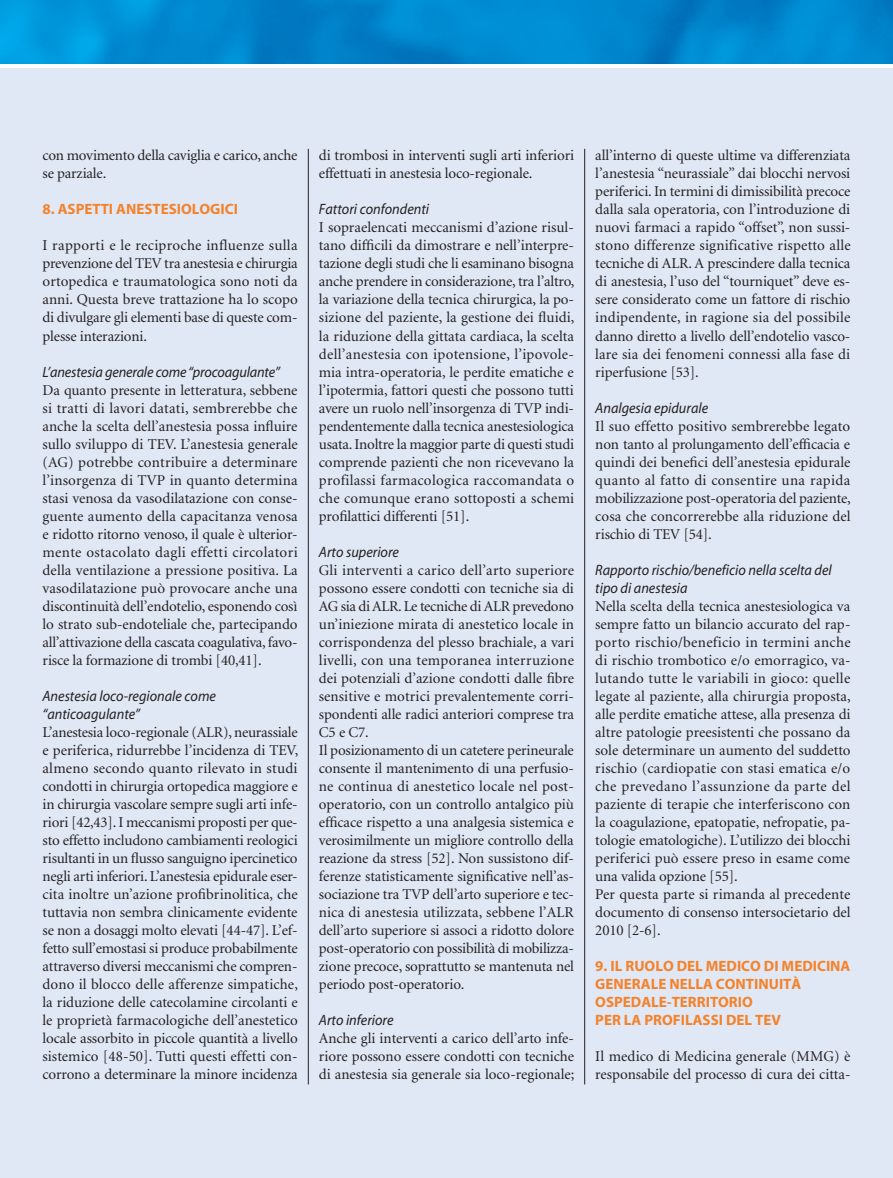
<style>
.page{position:relative;width:893px;height:1178px;background:#fff}
.page>*{position:absolute;margin:0;border:0;box-sizing:border-box;transform-origin:0 0}
.t1{font:15px/18px "Minion";letter-spacing:-.005em;color:#231f20;text-align:justify}
.t2{font:italic 15px/18px "Myriad";color:#231f20;scale:.95 1}
.t3{font:700 15px/18px "Myriad";color:#f4822b}
</style>
<div class="page">
<div style="left:0;top:68px;width:893px;height:1110px;background:#e1e8f5"></div>
<svg style="left:0;top:0;width:893px;height:64px;background:#0088ce"></svg>
<hr style="left:308px;top:149px;width:1px;height:935px;background:#231f20">
<hr style="left:584px;top:149px;width:1px;height:935px;background:#231f20">
<p class="t1" style="left:43px;top:147px;width:256px">con movimento della caviglia e carico, anche se parziale.</p>
<p class="t3" style="left:43px;top:201px;width:195px">8. ASPETTI ANESTESIOLOGICI</p>
<p class="t1" style="left:43px;top:237px;width:257px">I rapporti e le reciproche influenze sulla prevenzione del TEV tra anestesia e chirurgia ortopedica e traumatologica sono noti da anni. Questa breve trattazione ha lo scopo di divulgare gli elementi base di queste com&shy;plesse interazioni.</p>
<p class="t2" style="left:43px;top:363px;width:251px">L’anestesia generale come “procoagulante”</p>
<p class="t1" style="left:43px;top:381px;width:257px">Da quanto presente in letteratura, sebbene si tratti di lavori datati, sembrerebbe che anche la scelta dell’anestesia possa influire sullo sviluppo di TEV. L’anestesia generale (AG) potrebbe contribuire a determinare l’insorgenza di TVP in quanto determina stasi venosa da vasodilatazione con conse&shy;guente aumento della capacitanza venosa e ridotto ritorno venoso, il quale è ulterior&shy;mente ostacolato dagli effetti circolatori della ventilazione a pressione positiva. La vasodilatazione può provocare anche una discontinuità dell’endotelio, esponendo così lo strato sub-endoteliale che, partecipando all’attivazione della cascata coagulativa, favo&shy;risce la formazione di trombi [40,41].</p>
<p class="t2" style="left:43px;top:687px;width:184px">Anestesia loco-regionale come “anticoagulante”</p>
<p class="t1" style="left:43px;top:723px;width:257px">L’anestesia loco-regionale (ALR), neurassiale e periferica, ridurrebbe l’incidenza di TEV, almeno secondo quanto rilevato in studi condotti in chirurgia ortopedica maggiore e in chirurgia vascolare sempre sugli arti infe&shy;riori [42,43]. I meccanismi proposti per que&shy;sto effetto includono cambiamenti reologici risultanti in un flusso sanguigno ipercinetico negli arti inferiori. L’anestesia epidurale eser&shy;cita inoltre un’azione profibrinolitica, che tuttavia non sembra clinicamente evidente se non a dosaggi molto elevati [44-47]. L’ef&shy;fetto sull’emostasi si produce probabilmente attraverso diversi meccanismi che compren&shy;dono il blocco delle afferenze simpatiche, la riduzione delle catecolamine circolanti e le proprietà farmacologiche dell’anestetico locale assorbito in piccole quantità a livello sistemico [48-50]. Tutti questi effetti con&shy;corrono a determinare la minore incidenza</p>
<p class="t1" style="left:319px;top:147px;width:257px">di trombosi in interventi sugli arti inferiori effettuati in anestesia loco-regionale.</p>
<p class="t2" style="left:319px;top:201px;width:118px">Fattori confondenti</p>
<p class="t1" style="left:319px;top:219px;width:257px">I sopraelencati meccanismi d’azione risul&shy;tano difficili da dimostrare e nell’interpre&shy;tazione degli studi che li esaminano bisogna anche prendere in considerazione, tra l’altro, la variazione della tecnica chirurgica, la po&shy;sizione del paziente, la gestione dei fluidi, la riduzione della gittata cardiaca, la scelta dell’anestesia con ipotensione, l’ipovole&shy;mia intra-operatoria, le perdite ematiche e l’ipotermia, fattori questi che possono tutti avere un ruolo nell’insorgenza di TVP indi&shy;pendentemente dalla tecnica anestesiologica usata. Inoltre la maggior parte di questi studi comprende pazienti che non ricevevano la profilassi farmacologica raccomandata o che comunque erano sottoposti a schemi profilattici differenti [51].</p>
<p class="t2" style="left:319px;top:543px;width:86px">Arto superiore</p>
<p class="t1" style="left:319px;top:561px;width:257px;text-align:left">Gli interventi a carico dell’arto superiore possono essere condotti con tecniche sia di AG sia di ALR. Le tecniche di ALR prevedono un’iniezione mirata di anestetico locale in corrispondenza del plesso brachiale, a vari livelli, con una temporanea interruzione dei potenziali d’azione condotti dalle fibre sensitive e motrici prevalentemente corri&shy;spondenti alle radici anteriori comprese tra C5 e C7.<br>Il posizionamento di un catetere perineurale consente il mantenimento di una perfusio&shy;ne continua di anestetico locale nel post&shy;operatorio, con un controllo antalgico più efficace rispetto a una analgesia sistemica e verosimilmente un migliore controllo della reazione da stress [52]. Non sussistono dif&shy;ferenze statisticamente significative nell’as&shy;sociazione tra TVP dell’arto superiore e tec&shy;nica di anestesia utilizzata, sebbene l’ALR dell’arto superiore si associ a ridotto dolore post-operatorio con possibilità di mobilizza&shy;zione precoce, soprattutto se mantenuta nel periodo post-operatorio.</p>
<p class="t2" style="left:319px;top:1011px;width:80px">Arto inferiore</p>
<p class="t1" style="left:319px;top:1029px;width:257px">Anche gli interventi a carico dell’arto infe&shy;riore possono essere condotti con tecniche di anestesia sia generale sia loco-regionale;</p>
<p class="t1" style="left:595px;top:147px;width:257px">all’interno di queste ultime va differenziata l’anestesia “neurassiale” dai blocchi nervosi periferici. In termini di dimissibilità precoce dalla sala operatoria, con l’introduzione di nuovi farmaci a rapido “offset”, non sussi&shy;stono differenze significative rispetto alle tecniche di ALR. A prescindere dalla tecnica di anestesia, l’uso del “tourniquet” deve es&shy;sere considerato come un fattore di rischio indipendente, in ragione sia del possibile danno diretto a livello dell’endotelio vasco&shy;lare sia dei fenomeni connessi alla fase di riperfusione [53].</p>
<p class="t2" style="left:595px;top:399px;width:120px">Analgesia epidurale</p>
<p class="t1" style="left:595px;top:417px;width:257px">Il suo effetto positivo sembrerebbe legato non tanto al prolungamento dell’efficacia e quindi dei benefici dell’anestesia epidurale quanto al fatto di consentire una rapida mobilizzazione post-operatoria del paziente, cosa che concorrerebbe alla riduzione del rischio di TEV [54].</p>
<p class="t2" style="left:595px;top:561px;width:250px">Rapporto rischio/beneficio nella scelta del tipo di anestesia</p>
<p class="t1" style="left:595px;top:597px;width:257px;text-align:left">Nella scelta della tecnica anestesiologica va sempre fatto un bilancio accurato del rap&shy;porto rischio/beneficio in termini anche di rischio trombotico e/o emorragico, va&shy;lutando tutte le variabili in gioco: quelle legate al paziente, alla chirurgia proposta, alle perdite ematiche attese, alla presenza di altre patologie preesistenti che possano da sole determinare un aumento del suddetto rischio (cardiopatie con stasi ematica e/o che prevedano l’assunzione da parte del paziente di terapie che interferiscono con la coagulazione, epatopatie, nefropatie, pa&shy;tologie ematologiche). L’utilizzo dei blocchi periferici può essere preso in esame come una valida opzione [55].<br>Per questa parte si rimanda al precedente documento di consenso intersocietario del 2010 [2-6].</p>
<p class="t3" style="left:595px;top:957px;width:257px">9. IL RUOLO DEL MEDICO DI MEDICINA<br>GENERALE NELLA CONTINUITÀ<br>OSPEDALE-TERRITORIO<br>PER LA PROFILASSI DEL TEV</p>
<p class="t1" style="left:595px;top:1047px;width:257px">Il medico di Medicina generale (MMG) è responsabile del processo di cura dei citta-</p>
</div>
